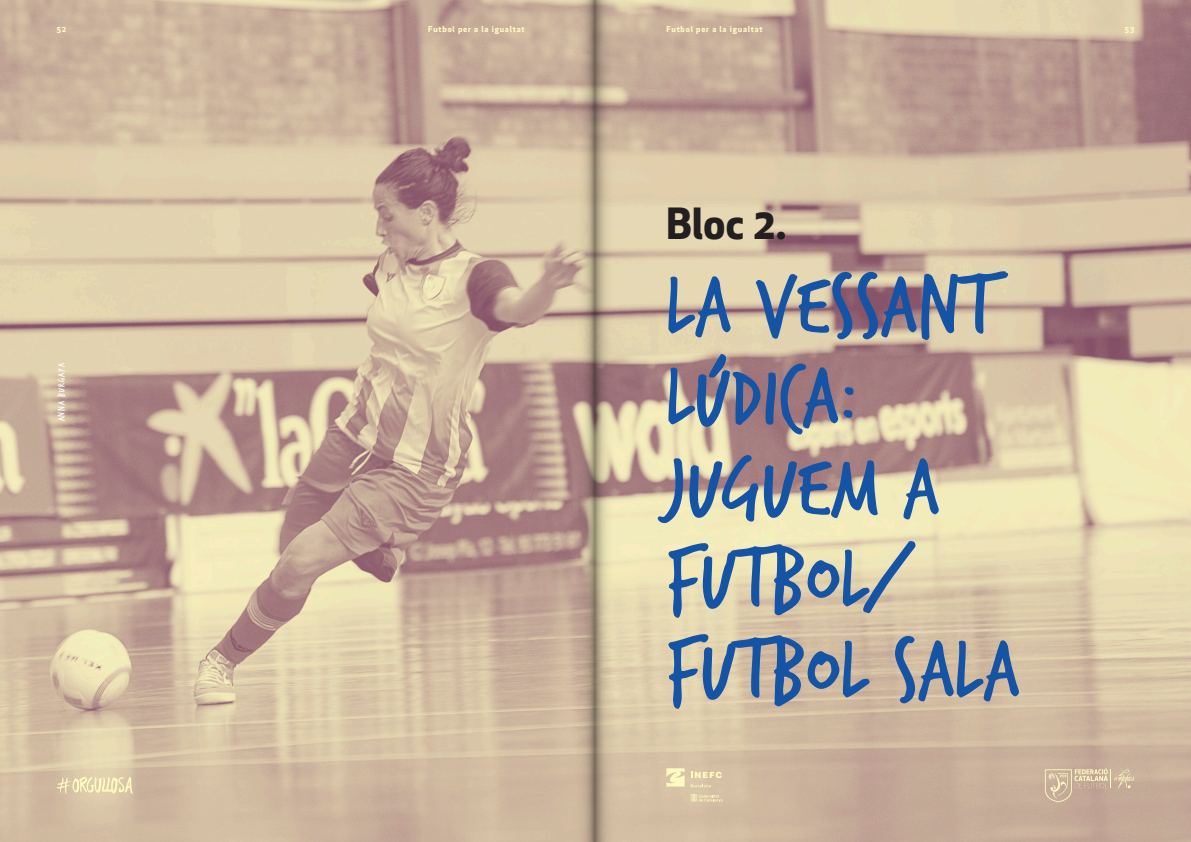
<style>
.page{position:relative;width:1191px;height:842px;background:#fff}
.page>*{position:absolute;margin:0;border:0;box-sizing:border-box;transform-origin:0 0}
.t1{font:89px/91px "Trash Hand";letter-spacing:.01em;color:#1553a4}
.t2{font:700 42px "Apex New";color:#231f20}
.Footer_-_Glober_6_12{font:10px "Trash Hand";letter-spacing:.1em;color:#fff}
.Footer_-_Glober_6_12-2{font:700 8px "Apex New";letter-spacing:.1em;color:#fffac1}
</style>
<div class="page">
<img style="left:0;top:0;width:1191px;height:842px">
<svg style="left:1044px;top:768px;width:90px;height:34px;background:#cdb69e"></svg>
<svg style="left:57px;top:776px;width:76px;height:18px"></svg>
<svg style="left:690px;top:794px;width:32px;height:8px"></svg>
<svg style="left:690px;top:784px;width:21px;height:3px"></svg>
<svg style="left:690px;top:772px;width:32px;height:6px"></svg>
<svg style="left:666px;top:768px;width:18px;height:18px"></svg>
<svg style="left:564px;top:0;width:62px;height:842px;background:#c3af96"></svg>
<p class="Footer_-_Glober_6_12-2" style="left:428px;top:23px;width:98px">Futbol per a la igualtat</p>
<p class="Footer_-_Glober_6_12-2" style="left:666px;top:24px;width:98px">Futbol per a la igualtat</p>
<p class="Footer_-_Glober_6_12-2" style="left:57px;top:23px;width:11px">52</p>
<p class="Footer_-_Glober_6_12-2" style="left:1124px;top:23px;width:11px">53</p>
<p class="Footer_-_Glober_6_12" style="left:57px;top:421px;width:60px;rotate:-90deg">ANNA BURGAYA</p>
<p class="t2" style="left:666px;top:193px;width:121px">Bloc 2.</p>
<p class="t1" style="left:666px;top:264px;width:329px">LA VESSANT<br>LÚDICA:<br>JUGUEM A<br>FUTBOL/</p>
<p class="t1" style="left:666px;top:628px;width:354px">FUTBOL SALA</p>
</div>
